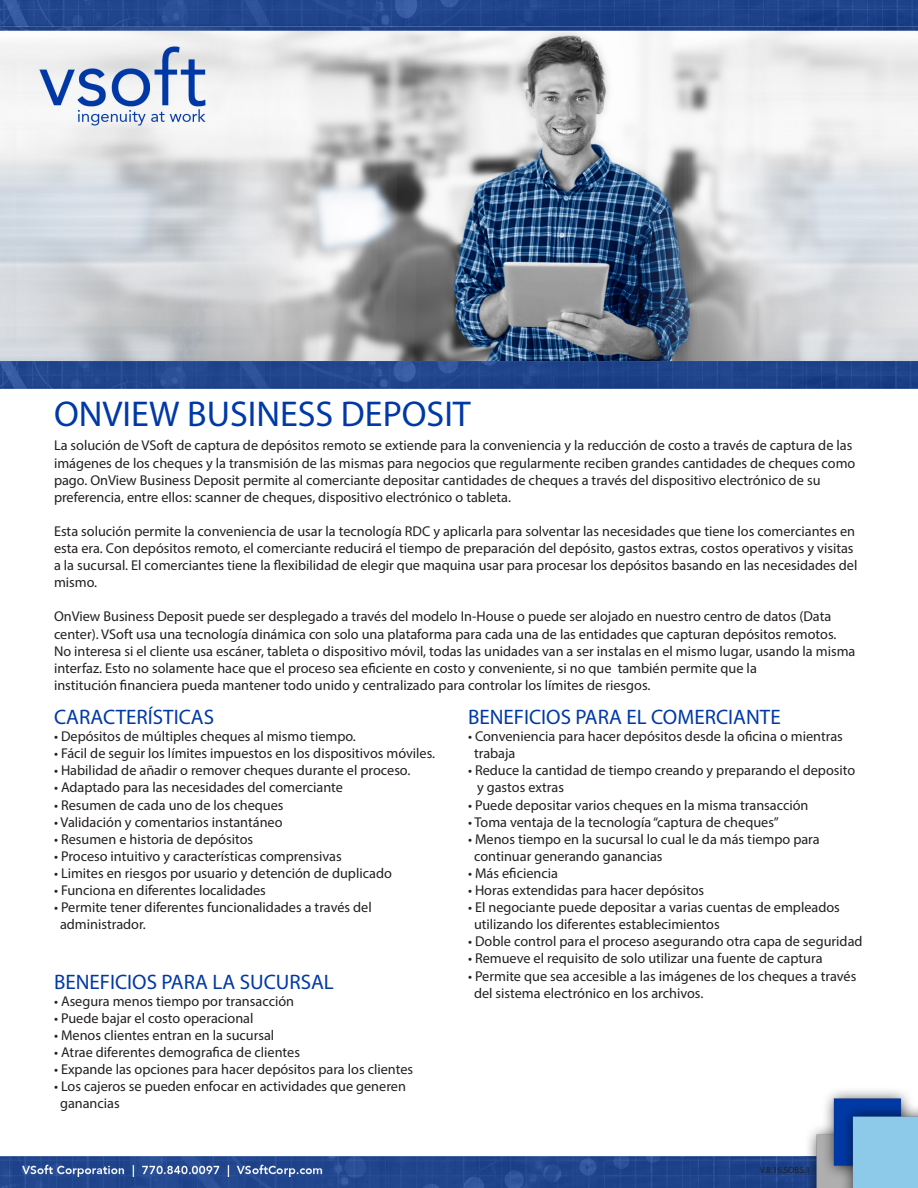
<style>
.page{position:relative;width:918px;height:1188px;background:#fff}
.page>*{position:absolute;margin:0;border:0;box-sizing:border-box;transform-origin:0 0}
.t1{font:36px "Myriad Pro";color:#0039a6}
.t2{font:21px "Myriad Pro";color:#0039a6}
.t3{font:14.25px/17.1px "Myriad Pro";color:#231f20}
.t4{font:9px "Myriad Pro";color:#231f20}
</style>
<div class="page">
<img style="left:0;top:27px;width:918px;height:335px">
<img style="left:0;top:0;width:918px;height:27px">
<img style="left:0;top:362px;width:918px;height:27px">
<img style="left:0;top:1090px;width:918px;height:98px">
<p class="t1" style="left:54px;top:391px;width:418px">ONVIEW BUSINESS DEPOSIT</p>
<p class="t3" style="left:54px;top:437px;width:803px">La solución de VSoft de captura de depósitos remoto se extiende para la conveniencia y la reducción de costo a través de captura de las imágenes de los cheques y la transmisión de las mismas para negocios que regularmente reciben grandes cantidades de cheques como pago. OnView Business Deposit permite al comerciante depositar cantidades de cheques a través del dispositivo electrónico de su</p>
<p class="t3" style="left:54px;top:488px;width:459px">preferencia, entre ellos: scanner de cheques, dispositivo electrónico o tableta.</p>
<p class="t3" style="left:54px;top:522px;width:805px">Esta solución permite la conveniencia de usar la tecnología RDC y aplicarla para solventar las necesidades que tiene los comerciantes en esta era. Con depósitos remoto, el comerciante reducirá el tiempo de preparación del depósito, gastos extras, costos operativos y visitas a la sucursal. El comerciantes tiene la flexibilidad de elegir que maquina usar para procesar los depósitos basando en las necesidades del mismo.</p>
<p class="t3" style="left:54px;top:608px;width:803px">OnView Business Deposit puede ser desplegado a través del modelo In-House o puede ser alojado en nuestro centro de datos (Data center). VSoft usa una tecnología dinámica con solo una plataforma para cada una de las entidades que capturan depósitos remotos.<br>No interesa si el cliente usa escáner, tableta o dispositivo móvil, todas las unidades van a ser instalas en el mismo lugar, usando la misma interfaz. Esto no solamente hace que el proceso sea eficiente en costo y conveniente, si no que también permite que la</p>
<p class="t3" style="left:54px;top:676px;width:598px">institución financiera pueda mantener todo unido y centralizado para controlar los límites de riesgos.</p>
<p class="t2" style="left:54px;top:704px;width:162px">CARACTERÍSTICAS</p>
<p class="t3" style="left:54px;top:728px;width:303px">• Depósitos de múltiples cheques al mismo tiempo.</p>
<p class="t3" style="left:54px;top:745px;width:383px">• Fácil de seguir los límites impuestos en los dispositivos móviles.</p>
<p class="t3" style="left:54px;top:762px;width:358px">• Habilidad de añadir o remover cheques durante el proceso.</p>
<p class="t3" style="left:54px;top:779px;width:291px">• Adaptado para las necesidades del comerciante</p>
<p class="t3" style="left:54px;top:796px;width:231px">• Resumen de cada uno de los cheques</p>
<p class="t3" style="left:54px;top:813px;width:230px">• Validación y comentarios instantáneo</p>
<p class="t3" style="left:54px;top:830px;width:201px">• Resumen e historia de depósitos</p>
<p class="t3" style="left:54px;top:847px;width:289px">• Proceso intuitivo y características comprensivas</p>
<p class="t3" style="left:54px;top:864px;width:339px">• Limites en riesgos por usuario y detención de duplicado</p>
<p class="t3" style="left:54px;top:881px;width:213px">• Funciona en diferentes localidades</p>
<p class="t3" style="left:54px;top:899px;width:319px">• Permite tener diferentes funcionalidades a través del</p>
<p class="t3" style="left:60px;top:916px;width:87px">administrador.</p>
<p class="t2" style="left:468px;top:704px;width:314px">BENEFICIOS PARA EL COMERCIANTE</p>
<p class="t3" style="left:468px;top:728px;width:376px">• Conveniencia para hacer depósitos desde la oficina o mientras</p>
<p class="t3" style="left:474px;top:745px;width:43px">trabaja</p>
<p class="t3" style="left:468px;top:762px;width:389px">• Reduce la cantidad de tiempo creando y preparando el deposito</p>
<p class="t3" style="left:477px;top:779px;width:89px">y gastos extras</p>
<p class="t3" style="left:468px;top:796px;width:342px">• Puede depositar varios cheques en la misma transacción</p>
<p class="t3" style="left:468px;top:813px;width:312px">• Toma ventaja de la tecnología “captura de cheques”</p>
<p class="t3" style="left:468px;top:830px;width:353px">• Menos tiempo en la sucursal lo cual le da más tiempo para</p>
<p class="t3" style="left:474px;top:847px;width:190px">continuar generando ganancias</p>
<p class="t3" style="left:468px;top:864px;width:92px">• Más eficiencia</p>
<p class="t3" style="left:468px;top:881px;width:238px">• Horas extendidas para hacer depósitos</p>
<p class="t3" style="left:468px;top:899px;width:373px">• El negociante puede depositar a varias cuentas de empleados</p>
<p class="t3" style="left:474px;top:916px;width:247px">utilizando los diferentes establecimientos</p>
<p class="t3" style="left:468px;top:933px;width:396px">• Doble control para el proceso asegurando otra capa de seguridad</p>
<p class="t3" style="left:468px;top:950px;width:356px">• Remueve el requisito de solo utilizar una fuente de captura</p>
<p class="t3" style="left:468px;top:967px;width:390px">• Permite que sea accesible a las imágenes de los cheques a través</p>
<p class="t3" style="left:474px;top:984px;width:231px">del sistema electrónico en los archivos.</p>
<p class="t2" style="left:54px;top:969px;width:281px">BENEFICIOS PARA LA SUCURSAL</p>
<p class="t3" style="left:54px;top:992px;width:242px">• Asegura menos tiempo por transacción</p>
<p class="t3" style="left:54px;top:1009px;width:201px">• Puede bajar el costo operacional</p>
<p class="t3" style="left:54px;top:1026px;width:222px">• Menos clientes entran en la sucursal</p>
<p class="t3" style="left:54px;top:1043px;width:248px">• Atrae diferentes demografica de clientes</p>
<p class="t3" style="left:54px;top:1061px;width:361px">• Expande las opciones para hacer depósitos para los clientes</p>
<p class="t3" style="left:54px;top:1078px;width:353px">• Los cajeros se pueden enfocar en actividades que generen</p>
<p class="t3" style="left:60px;top:1095px;width:61px">ganancias</p>
<p class="t4" style="left:760px;top:1164px;width:52px">V.8.16.SOBS.1</p>
</div>
